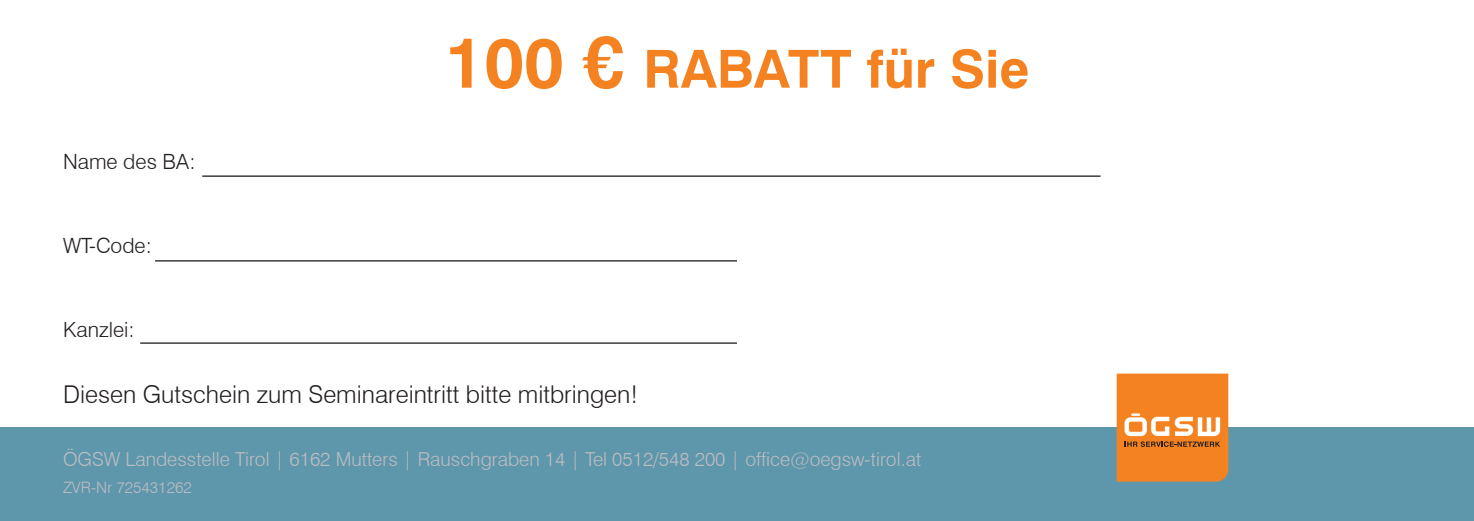
<style>
.page{position:relative;width:1474px;height:521px;background:#fff}
.page>*{position:absolute;margin:0;border:0;box-sizing:border-box;transform-origin:0 0}
.t1{font:700 52.5px "Swiss 721 BT";color:#f58220}
.t2{font:300 24.5px "Swiss 721 BT";color:#231f20}
.t3{font:300 21px "Swiss 721 BT";color:#231f20}
.t4{font:300 19.25px "Swiss 721 BT";color:#bcbdc0}
.t5{font:300 15.75px "Swiss 721 BT";color:#bcbdc0}
.s1{font-size:70px}
</style>
<div class="page">
<hr style="left:202px;top:175px;width:898px;height:2px;background:#231f20">
<hr style="left:155px;top:260px;width:582px;height:1px;background:#231f20">
<hr style="left:140px;top:342px;width:597px;height:2px;background:#231f20">
<div style="left:0;top:428px;width:1473px;height:93px;background:#5e96ac"></div>
<svg style="left:1116px;top:374px;width:112px;height:107px;background:#f08b35"></svg>
<p class="t3" style="left:63px;top:149px;width:134px">Name des BA:</p>
<p class="t3" style="left:63px;top:233px;width:90px">WT-Code:</p>
<p class="t3" style="left:63px;top:317px;width:73px">Kanzlei:</p>
<h1 class="t1" style="left:445px;top:37px;width:586px"><span class="s1">100 €</span> RABATT für Sie</h1>
<p class="t2" style="left:63px;top:379px;width:576px">Diesen Gutschein zum Seminareintritt bitte mitbringen!</p>
<p class="t4" style="left:63px;top:448px;width:859px">ÖGSW Landesstelle Tirol | 6162 Mutters | Rauschgraben 14 | Tel 0512/548 200 | office@oegsw-tirol.at</p>
<p class="t5" style="left:63px;top:477px;width:130px">ZVR-Nr 725431262</p>
</div>
